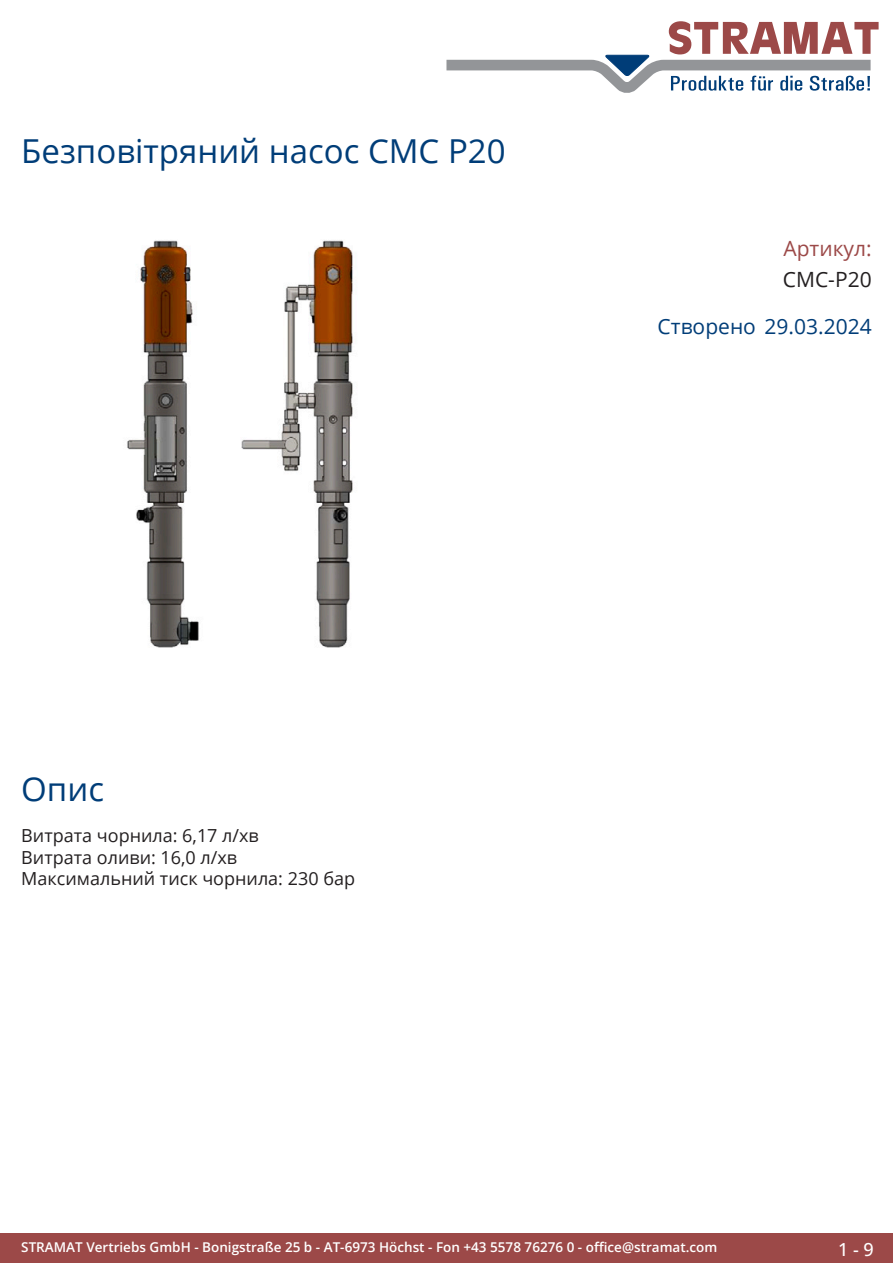
<style>
.page{position:relative;width:893px;height:1263px;background:#fff}
.page>*{position:absolute;margin:0;border:0;box-sizing:border-box;transform-origin:0 0}
.Produkttitel{font:33px "Open Sans";color:#003d78}
.Erstellungsdatum{font:21px "Open Sans";color:#003d78}
.TechDaten_Überschrif{font:21px "Open Sans";color:#9c4948}
.TechDaten_Inhalt{font:21px "Open Sans";color:#231f20}
.Beschreibung_Text{font:18px/21.6px "Open Sans";color:#231f20}
.t1{font:500 18px "Open Sans";color:#fff}
.t2{font:600 13.5px "Open Sans";color:#fff}
</style>
<div class="page">
<div style="left:0;top:1233px;width:893px;height:30px;background:#9c4948"></div>
<svg style="left:446px;top:21px;width:433px;height:72px"></svg>
<img style="left:127px;top:240px;width:226px;height:408px">
<p class="Produkttitel" style="left:21px;top:128px;width:486px">Безповітряний насос CMC P20</p>
<p class="TechDaten_Überschrif" style="left:783px;top:234px;width:90px">Артикул:</p>
<p class="TechDaten_Inhalt" style="left:783px;top:265px;width:90px">CMC-P20</p>
<p class="Erstellungsdatum" style="left:658px;top:312px;width:216px">Створено 29.03.2024</p>
<p class="Produkttitel" style="left:21px;top:766px;width:84px">Опис</p>
<p class="Beschreibung_Text" style="left:21px;top:824px;width:335px">Витрата чорнила: 6,17 л/хв<br>Витрата оливи: 16,0 л/хв<br>Максимальний тиск чорнила: 230 бар</p>
<p class="t2" style="left:21px;top:1238px;width:698px">STRAMAT Vertriebs GmbH - Bonigstraße 25 b - AT-6973 Höchst - Fon +43 5578 76276 0 - office@stramat.com</p>
<h3 class="t1" style="left:838px;top:1237px;width:37px">1 - 9</h3>
</div>
